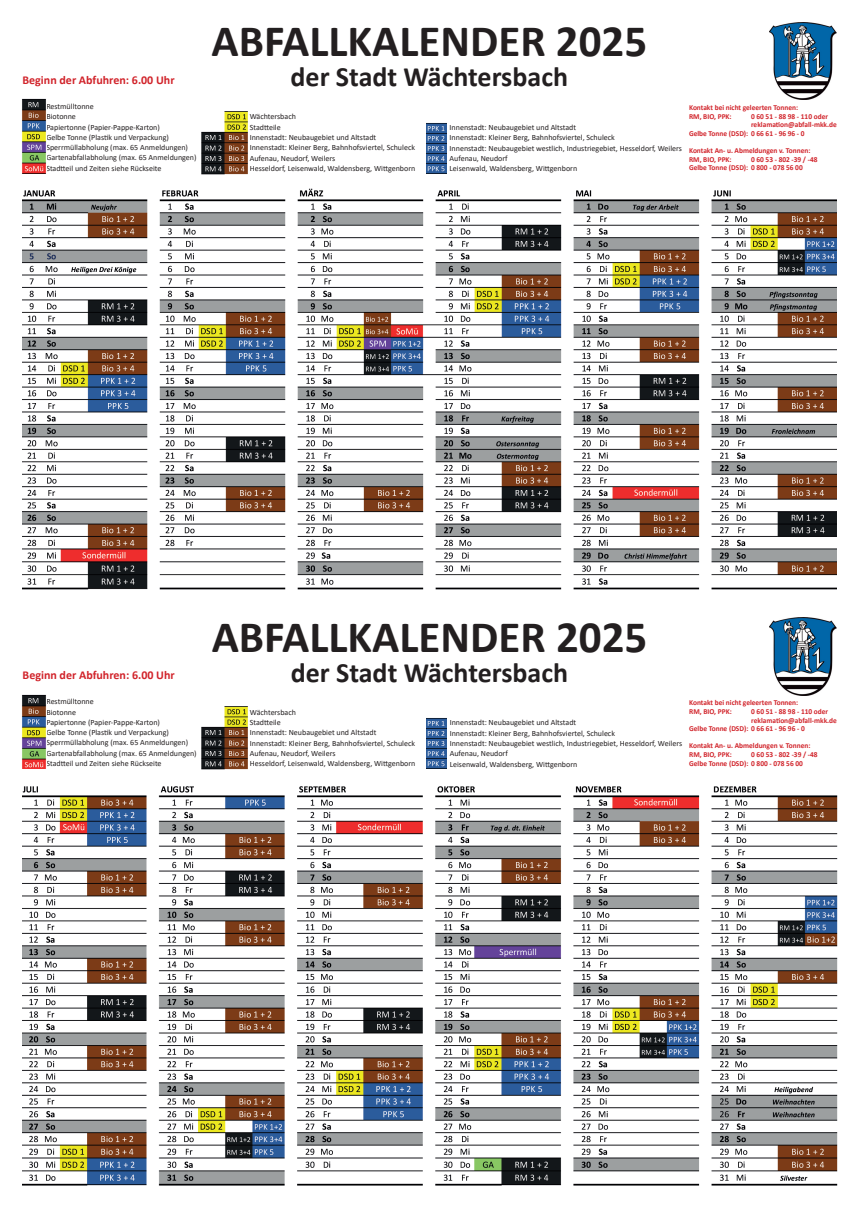
<style>
.page{position:relative;width:859px;height:1208px;background:#fff}
.page>*{position:absolute;margin:0;border:0;box-sizing:border-box;transform-origin:0 0}
.t1{font:700 45px "Calibri";color:#231f20}
.t2{font:700 28px "Calibri";color:#231f20}
.t3{font:700 12px "Calibri";color:#d1232a}
.t4{font:8px/10.3px "Calibri";color:#231f20}
.t5{font:700 7.6px/8.6px "Calibri";color:#d1232a}
</style>
<div class="page">
<img style="left:769px;top:618px;width:68px;height:77px">
<img style="left:426px;top:718px;width:21px;height:50px">
<img style="left:22px;top:694px;width:24px;height:75px">
<img style="left:201px;top:706px;width:47px;height:63px">
<img style="left:769px;top:23px;width:68px;height:77px">
<img style="left:426px;top:123px;width:21px;height:50px">
<img style="left:22px;top:99px;width:24px;height:75px">
<img style="left:201px;top:111px;width:47px;height:63px">
<img style="left:23px;top:189px;width:813px;height:401px">
<img style="left:23px;top:786px;width:814px;height:400px">
<h1 class="t1" style="left:212px;top:10px;width:437px">ABFALLKALENDER 2025</h1>
<h3 class="t3" style="left:23px;top:71px;width:154px">Beginn der Abfuhren: 6.00 Uhr</h3>
<h2 class="t2" style="left:291px;top:57px;width:279px">der Stadt Wächtersbach</h2>
<p class="t4" style="left:46px;top:101px;width:152px">Restmülltonne<br>Biotonne<br>Papiertonne (Papier-Pappe-Karton)<br>Gelbe Tonne (Plastik und Verpackung)<br>Sperrmüllabholung (max. 65 Anmeldungen)<br>Gartenabfallabholung (max. 65 Anmeldungen)<br>Stadtteil und Zeiten siehe Rückseite</p>
<p class="t4" style="left:250px;top:111px;width:167px">Wächtersbach<br>Stadtteile<br>Innenstadt: Neubaugebiet und Altstadt<br>Innenstadt: Kleiner Berg, Bahnhofsviertel, Schuleck Aufenau, Neudorf, Weilers<br>Hesseldorf, Leisenwald, Waldensberg, Wittgenborn</p>
<p class="t5" style="left:689px;top:103px;width:111px">Kontakt bei nicht geleerten Tonnen:<br>RM, BIO, PPK:</p>
<p class="t5" style="left:751px;top:112px;width:78px">0 60 51 - 88 98 - 110 oder</p>
<p class="t5" style="left:751px;top:120px;width:87px">reklamation@abfall-mkk.de</p>
<p class="t5" style="left:689px;top:129px;width:117px">Gelbe Tonne (DSD): 0 66 61 - 96 96 - 0</p>
<p class="t5" style="left:689px;top:146px;width:123px">Kontakt An- u. Abmeldungen v. Tonnen:<br>RM, BIO, PPK:</p>
<p class="t4" style="left:450px;top:122px;width:234px">Innenstadt: Neubaugebiet und Altstadt<br>Innenstadt: Kleiner Berg, Bahnhofsviertel, Schuleck<br>Innenstadt: Neubaugebiet westlich, Industriegebiet, Hesseldorf, Weilers Aufenau, Neudorf<br>Leisenwald, Waldensberg, Wittgenborn</p>
<p class="t5" style="left:689px;top:155px;width:130px;text-indent:62px">0 60 53 - 802 -39 / -48<br>Gelbe Tonne (DSD): 0 800 - 078 56 00</p>
<h1 class="t1" style="left:212px;top:605px;width:437px">ABFALLKALENDER 2025</h1>
<h3 class="t3" style="left:23px;top:667px;width:154px">Beginn der Abfuhren: 6.00 Uhr</h3>
<h2 class="t2" style="left:291px;top:652px;width:279px">der Stadt Wächtersbach</h2>
<p class="t4" style="left:46px;top:696px;width:152px">Restmülltonne<br>Biotonne<br>Papiertonne (Papier-Pappe-Karton)<br>Gelbe Tonne (Plastik und Verpackung)<br>Sperrmüllabholung (max. 65 Anmeldungen)<br>Gartenabfallabholung (max. 65 Anmeldungen)<br>Stadtteil und Zeiten siehe Rückseite</p>
<p class="t4" style="left:250px;top:706px;width:167px">Wächtersbach<br>Stadtteile<br>Innenstadt: Neubaugebiet und Altstadt<br>Innenstadt: Kleiner Berg, Bahnhofsviertel, Schuleck Aufenau, Neudorf, Weilers<br>Hesseldorf, Leisenwald, Waldensberg, Wittgenborn</p>
<p class="t5" style="left:689px;top:698px;width:111px">Kontakt bei nicht geleerten Tonnen:<br>RM, BIO, PPK:</p>
<p class="t5" style="left:751px;top:707px;width:78px">0 60 51 - 88 98 - 110 oder</p>
<p class="t5" style="left:751px;top:715px;width:87px">reklamation@abfall-mkk.de</p>
<p class="t5" style="left:689px;top:724px;width:117px">Gelbe Tonne (DSD): 0 66 61 - 96 96 - 0</p>
<p class="t5" style="left:689px;top:741px;width:123px">Kontakt An- u. Abmeldungen v. Tonnen:<br>RM, BIO, PPK:</p>
<p class="t4" style="left:450px;top:717px;width:234px">Innenstadt: Neubaugebiet und Altstadt<br>Innenstadt: Kleiner Berg, Bahnhofsviertel, Schuleck<br>Innenstadt: Neubaugebiet westlich, Industriegebiet, Hesseldorf, Weilers Aufenau, Neudorf<br>Leisenwald, Waldensberg, Wittgenborn</p>
<p class="t5" style="left:689px;top:750px;width:130px;text-indent:62px">0 60 53 - 802 -39 / -48<br>Gelbe Tonne (DSD): 0 800 - 078 56 00</p>
</div>
